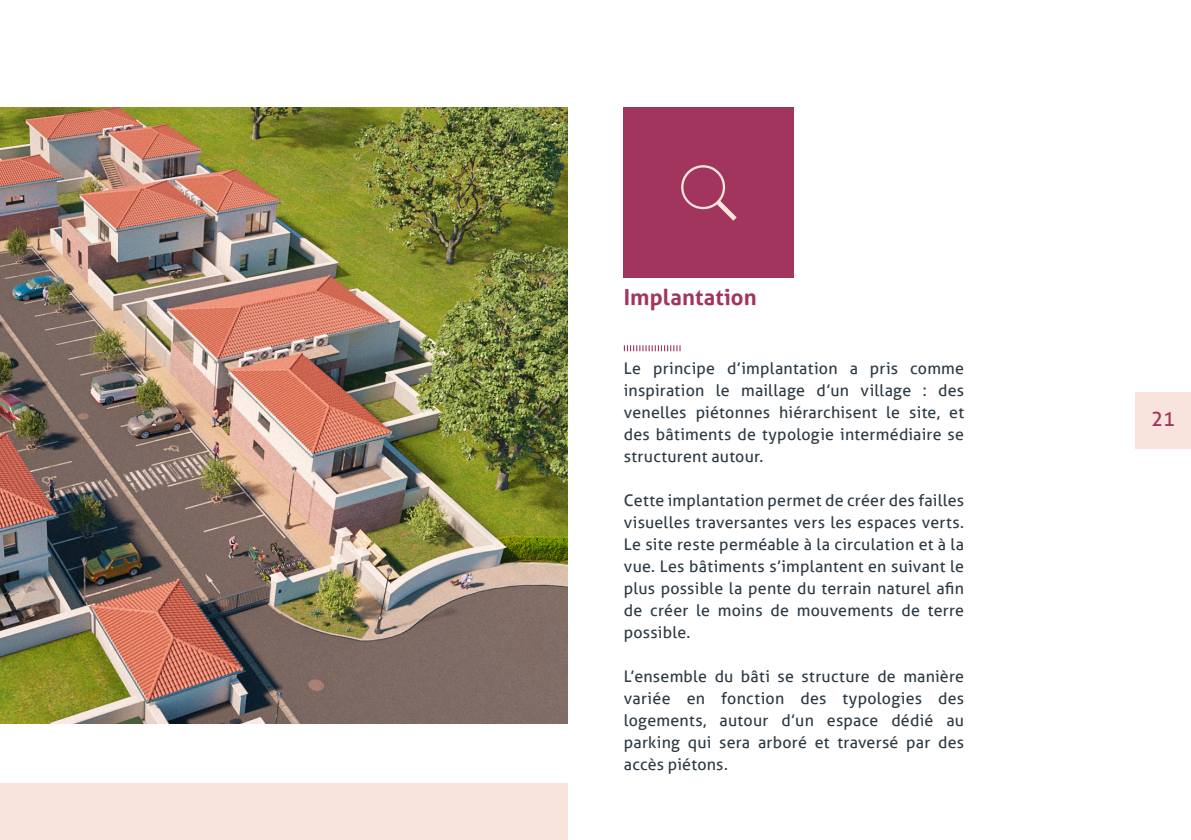
<style>
.page{position:relative;width:1191px;height:840px;background:#fff}
.page>*{position:absolute;margin:0;border:0;box-sizing:border-box;transform-origin:0 0}
.t1{font:700 22px "Aller";letter-spacing:.005em;color:#a1355d}
.t2{font:20px "Aller";color:#a1355d}
.Paragraph_Text_-_Jus{font:16px/22px "Aller";letter-spacing:.015em;color:#2d3a44;text-align:justify}
</style>
<div class="page">
<img style="left:0;top:108px;width:567px;height:615px">
<div style="left:624px;top:108px;width:170px;height:170px;background:#a1355d"></div>
<svg style="left:624px;top:345px;width:56px;height:6px"></svg>
<div style="left:0;top:782px;width:567px;height:57px;background:#f8e4dd"></div>
<svg style="left:681px;top:165px;width:55px;height:56px"></svg>
<div style="left:1135px;top:391px;width:56px;height:57px;background:#f8e4dd"></div>
<p class="t1" style="left:624px;top:283px;width:134px">Implantation</p>
<p class="Paragraph_Text_-_Jus" style="left:624px;top:356px;width:342px">Le principe d’implantation a pris comme inspiration le maillage d’un village : des venelles piétonnes hiérarchisent le site, et des bâtiments de typologie intermédiaire se structurent autour.</p>
<p class="Paragraph_Text_-_Jus" style="left:624px;top:488px;width:342px">Cette implantation permet de créer des failles visuelles traversantes vers les espaces verts.<br>Le site reste perméable à la circulation et à la vue. Les bâtiments s’implantent en suivant le plus possible la pente du terrain naturel afin de créer le moins de mouvements de terre possible.</p>
<p class="Paragraph_Text_-_Jus" style="left:624px;top:664px;width:342px">L’ensemble du bâti se structure de manière variée en fonction des typologies des logements, autour d’un espace dédié au parking qui sera arboré et traversé par des accès piétons.</p>
<p class="t2" style="left:1151px;top:407px;width:25px">21</p>
</div>
